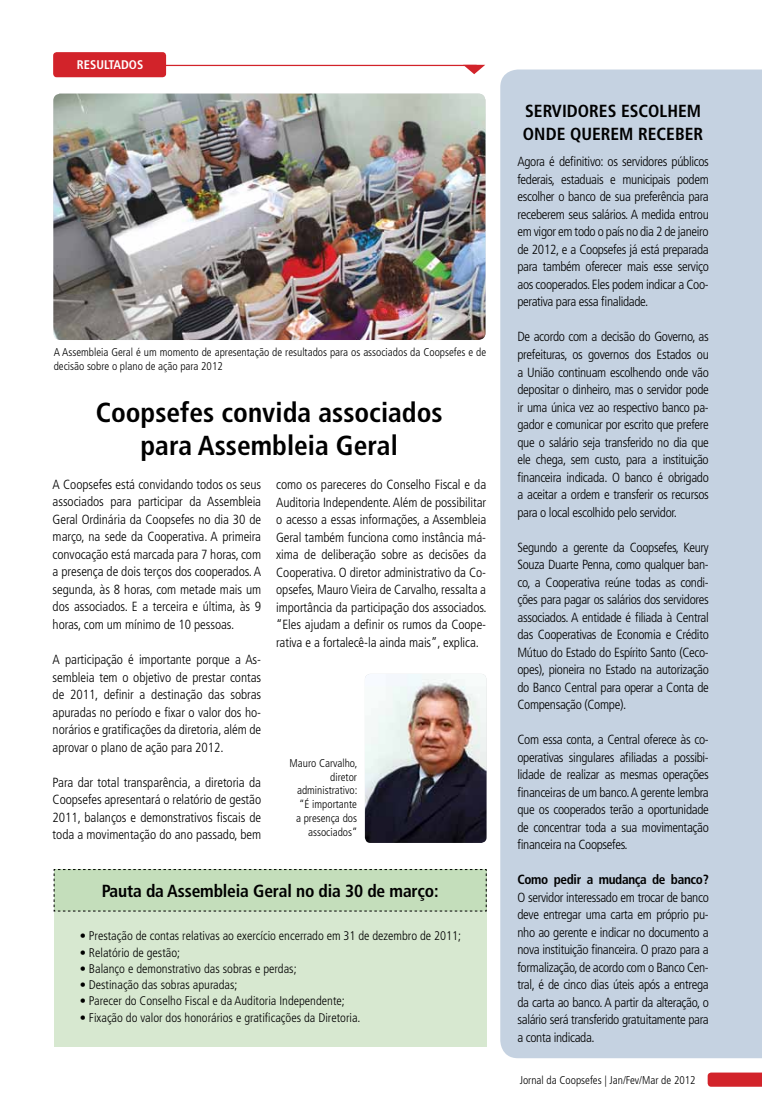
<style>
.page{position:relative;width:762px;height:1099px;background:#fff}
.page>*{position:absolute;margin:0;border:0;box-sizing:border-box;transform-origin:0 0}
.t1{font:condensed 27.5px/32.5px "Frutiger 67 Bold";color:#000;text-align:center}
.t2{font:condensed 17.5px/22.5px "Frutiger 67 Bold";color:#000}
.t3{font:300 condensed 13.25px/17.5px "Frutiger";letter-spacing:-.025em;color:#000;text-align:justify}
.t4{font:condensed 13.25px "Frutiger 67 Bold";letter-spacing:-.025em;color:#000}
.t5{font:300 condensed 12.5px "Frutiger";color:#000}
.t6{font:condensed 12.5px "Frutiger 67 Bold";color:#fff}
.t7{font:300 condensed 11.25px/13.8px "Frutiger";color:#000;text-align:right}
</style>
<div class="page">
<svg style="left:707px;top:1072px;width:55px;height:14px"></svg>
<img style="left:53px;top:94px;width:432px;height:246px">
<div style="left:500px;top:69px;width:262px;height:989px;background:#c5d2e1"></div>
<div style="left:54px;top:904px;width:432px;height:143px;background:#d7e8d0"></div>
<div style="left:53px;top:869px;width:434px;height:42px;background:#c4debb"></div>
<div style="left:53px;top:52px;width:113px;height:25px;background:#d2232a;border-radius:4px"></div>
<hr style="left:141px;top:65px;width:336px;height:1px;background:#d2232a">
<svg style="left:463px;top:65px;width:22px;height:9px"></svg>
<img style="left:365px;top:674px;width:121px;height:169px">
<p class="t6" style="left:77px;top:57px;width:67px">Resu ltados</p>
<p class="t7" style="left:54px;top:345px;width:434px;text-align:left">A Assembleia Geral é um momento de apresentação de resultados para os associados da Coopsefes e de decisão sobre o plano de ação para 2012</p>
<h1 class="t1" style="left:96px;top:396px;width:348px">Coopsefes convida associados para Assembleia Geral</h1>
<p class="t3" style="left:53px;top:475px;width:210px">A Coopsefes está convidando todos os seus associados para participar da Assembleia Geral Ordinária da Coopsefes no dia 30 de março, na sede da Cooperativa. A primeira convocação está marcada para 7 horas, com a presença de dois terços dos cooperados. A segunda, às 8 horas, com metade mais um dos associados. E a terceira e última, às 9 horas, com um mínimo de 10 pessoas.</p>
<p class="t3" style="left:53px;top:651px;width:210px">A participação é importante porque a As&shy;sembleia tem o objetivo de prestar contas de 2011, definir a destinação das sobras apuradas no período e fixar o valor dos ho&shy;norários e gratificações da diretoria, além de aprovar o plano de ação para 2012.</p>
<p class="t3" style="left:53px;top:773px;width:210px">Para dar total transparência, a diretoria da Coopsefes apresentará o relatório de gestão 2011, balanços e demonstrativos fiscais de toda a movimentação do ano passado, bem</p>
<p class="t3" style="left:276px;top:476px;width:212px">como os pareceres do Conselho Fiscal e da Auditoria Independente. Além de possibilitar o acesso a essas informações, a Assembleia Geral também funciona como instância má&shy;xima de deliberação sobre as decisões da Cooperativa. O diretor administrativo da Co&shy;opsefes, Mauro Vieira de Carvalho, ressalta a importância da participação dos associados. “Eles ajudam a definir os rumos da Coope&shy;rativa e a fortalecê-la ainda mais”, explica.</p>
<p class="t7" style="left:289px;top:756px;width:69px">Mauro Carvalho, diretor administrativo: “É importante<br>a presença dos associados”</p>
<h2 class="t2" style="left:102px;top:879px;width:338px">Pauta da Assembleia Geral no dia 30 de março:</h2>
<p class="t5" style="left:80px;top:928px;width:383px">• Prestação de contas relativas ao exercício encerrado em 31 de dezembro de 2011;</p>
<p class="t5" style="left:80px;top:945px;width:102px">• Relatório de gestão;</p>
<p class="t5" style="left:80px;top:961px;width:218px">• Balanço e demonstrativo das sobras e perdas;</p>
<p class="t5" style="left:80px;top:977px;width:159px">• Destinação das sobras apuradas;</p>
<p class="t5" style="left:80px;top:993px;width:267px">• Parecer do Conselho Fiscal e da Auditoria Independente;</p>
<p class="t5" style="left:80px;top:1010px;width:282px">• Fixação do valor dos honorários e gratificações da Diretoria.</p>
<h2 class="t2" style="left:523px;top:100px;width:182px">Servidores escolhem onde querem receber</h2>
<p class="t3" style="left:517px;top:153px;width:193px">Agora é definitivo: os servidores públicos federais, estaduais e municipais podem escolher o banco de sua preferência para receberem seus salários. A medida entrou em vigor em todo o país no dia 2 de janeiro de 2012, e a Coopsefes já está preparada para também oferecer mais esse serviço aos cooperados. Eles podem indicar a Coo&shy;perativa para essa finalidade.</p>
<p class="t3" style="left:517px;top:328px;width:193px">De acordo com a decisão do Governo, as prefeituras, os governos dos Estados ou a União continuam escolhendo onde vão depositar o dinheiro, mas o servidor pode ir uma única vez ao respectivo banco pa&shy;gador e comunicar por escrito que prefere que o salário seja transferido no dia que ele chega, sem custo, para a instituição financeira indicada. O banco é obrigado a aceitar a ordem e transferir os recursos para o local escolhido pelo servidor.</p>
<p class="t3" style="left:517px;top:538px;width:193px">Segundo a gerente da Coopsefes, Keury Souza Duarte Penna, como qualquer ban&shy;co, a Cooperativa reúne todas as condi&shy;ções para pagar os salários dos servidores associados. A entidade é filiada à Central das Cooperativas de Economia e Crédito Mútuo do Estado do Espírito Santo (Ceco&shy;opes), pioneira no Estado na autorização do Banco Central para operar a Conta de Compensação (Compe).</p>
<p class="t3" style="left:517px;top:731px;width:193px">Com essa conta, a Central oferece às co&shy;operativas singulares afiliadas a possibi&shy;lidade de realizar as mesmas operações financeiras de um banco. A gerente lembra que os cooperados terão a oportunidade de concentrar toda a sua movimentação financeira na Coopsefes.</p>
<p class="t4" style="left:517px;top:871px;width:193px">Como pedir a mudança de banco?</p>
<p class="t3" style="left:517px;top:888px;width:193px">O servidor interessado em trocar de banco deve entregar uma carta em próprio pu&shy;nho ao gerente e indicar no documento a nova instituição financeira. O prazo para a formalização, de acordo com o Banco Cen&shy;tral, é de cinco dias úteis após a entrega da carta ao banco. A partir da alteração, o salário será transferido gratuitamente para a conta indicada.</p>
<p class="t7" style="left:520px;top:1072px;width:177px">Jornal da Coopsefes | Jan/Fev/Mar de 2012</p>
</div>
